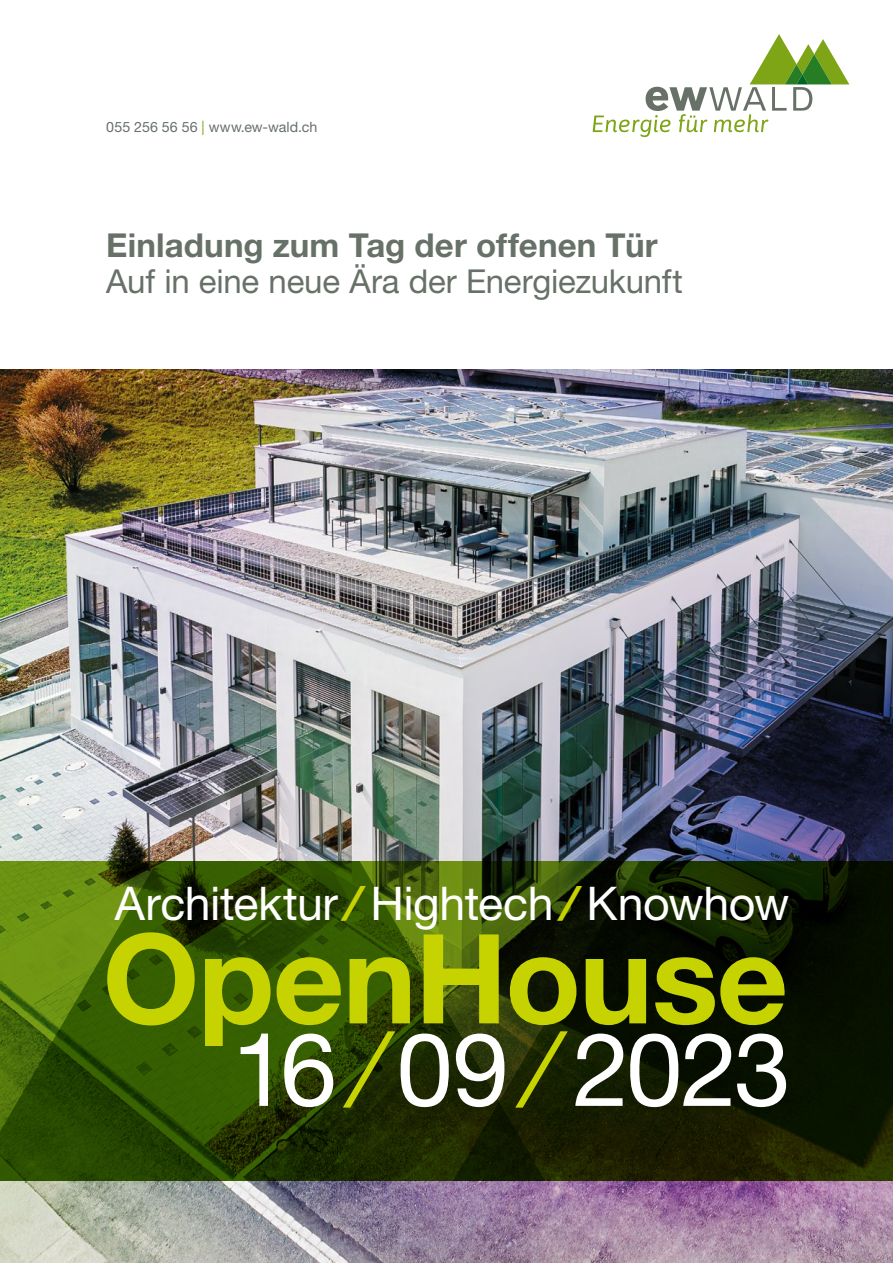
<style>
.page{position:relative;width:893px;height:1263px;background:#fff}
.page>*{position:absolute;margin:0;border:0;box-sizing:border-box;transform-origin:0 0}
.t1{font:700 124.5px "Helvetica Neue LT Std";letter-spacing:-.015em;color:#c7d300}
.t2{font:102px "Helvetica Neue LT Std";letter-spacing:-.035em;color:#fff}
.t3{font:46.5px "Helvetica Neue LT Std";letter-spacing:-.01em;color:#fff}
.t4{font:33px "Helvetica Neue LT Std";letter-spacing:-.005em;color:#677168}
.t5{font:700 33px "Helvetica Neue LT Std";letter-spacing:.005em;color:#677168}
.t6{font:14.25px "Helvetica Neue LT Std";letter-spacing:.005em;color:#677168}
.s1{color:#7da516}
.s2{font-weight:700;font-style:italic;color:#c7d300}
.s3{font-style:italic;color:#c7d300}
</style>
<div class="page">
<img style="left:0;top:370px;width:893px;height:893px">
<svg style="left:740px;top:861px;width:153px;height:319px;background:#0c1400"></svg>
<svg style="left:0;top:861px;width:740px;height:319px;background:#294003"></svg>
<svg style="left:593px;top:34px;width:256px;height:103px"></svg>
<p class="t6" style="left:106px;top:118px;width:213px">055 256 56 56 <span class="s1">|</span> www.ew-wald.ch</p>
<p class="t5" style="left:106px;top:225px;width:553px">Einladung zum Tag der offenen Tür</p>
<p class="t4" style="left:106px;top:262px;width:578px">Auf in eine neue Ära der Energiezukunft</p>
<h3 class="t3" style="left:115px;top:875px;width:676px">Architektur<span class="s2">/</span>Hightech<span class="s2">/</span>Knowhow</h3>
<h1 class="t1" style="left:102px;top:902px;width:687px">OpenHouse</h1>
<h2 class="t2" style="left:232px;top:1009px;width:561px">16<span class="s3">/</span>09<span class="s3">/</span>2023</h2>
</div>
